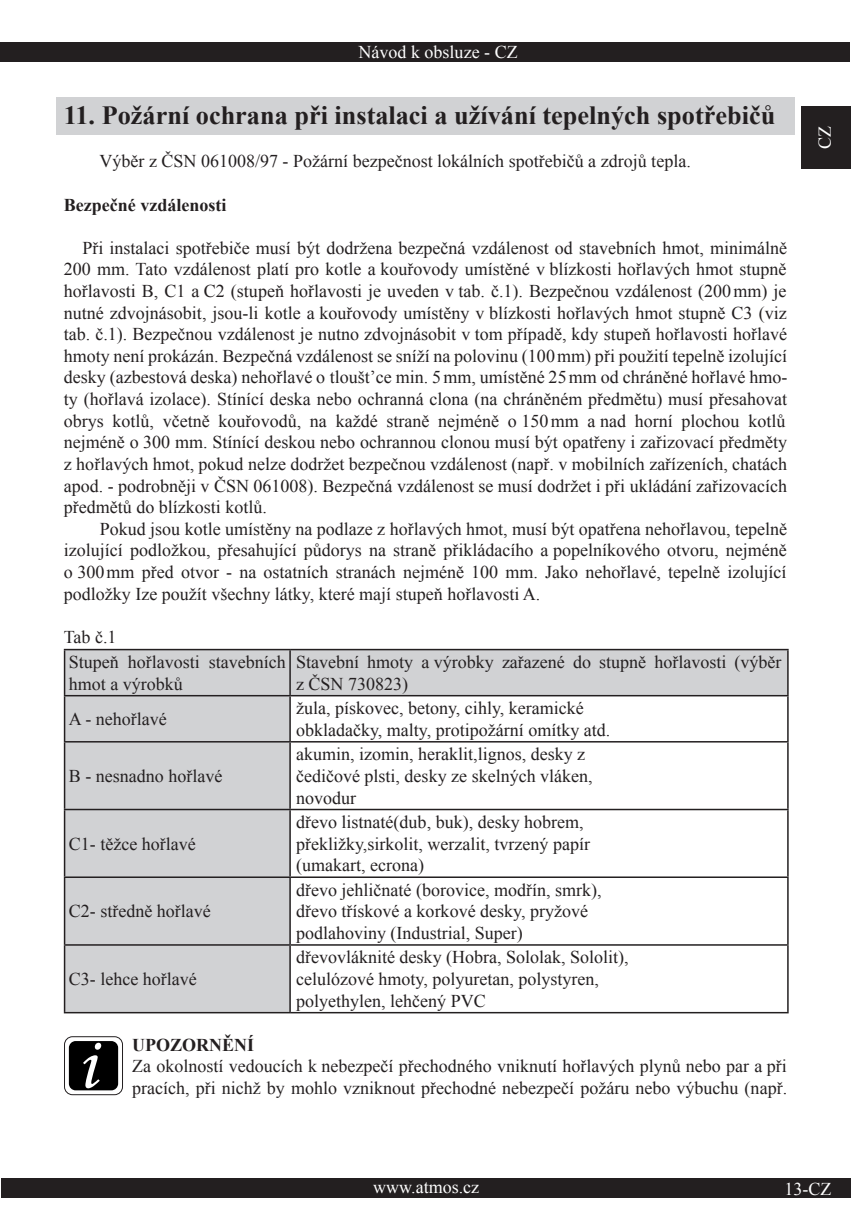
<style>
.page{position:relative;width:851px;height:1221px;background:#fff}
.page>*{position:absolute;margin:0;border:0;box-sizing:border-box;transform-origin:0 0}
.t1{font:700 26.25px "Times New Roman";color:#231f20}
.t2{font:18px/21.6px "Times New Roman";color:#231f20}
.t3{font:18px "Times New Roman";color:#fff}
.t4{font:700 18px "Times New Roman";color:#231f20}
</style>
<div class="page">
<div style="left:0;top:43px;width:849px;height:19px;background:#231f20"></div>
<div style="left:801px;top:106px;width:49px;height:63px;background:#231f20"></div>
<div style="left:2px;top:1178px;width:848px;height:20px;background:#231f20"></div>
<div style="left:56px;top:98px;width:738px;height:37px;background:#d1d2d4"></div>
<svg style="left:65px;top:650px;width:722px;height:361px"></svg>
<hr style="left:64px;top:648px;width:226px;height:2px;background:#231f20">
<hr style="left:64px;top:650px;width:1px;height:45px;background:#231f20">
<hr style="left:290px;top:648px;width:498px;height:2px;background:#231f20">
<hr style="left:289px;top:650px;width:2px;height:45px;background:#231f20">
<hr style="left:787px;top:650px;width:1px;height:45px;background:#231f20">
<hr style="left:64px;top:695px;width:226px;height:1px;background:#231f20">
<hr style="left:64px;top:696px;width:1px;height:45px;background:#231f20">
<hr style="left:290px;top:695px;width:498px;height:1px;background:#231f20">
<hr style="left:289px;top:696px;width:2px;height:45px;background:#231f20">
<hr style="left:787px;top:696px;width:1px;height:45px;background:#231f20">
<hr style="left:64px;top:741px;width:226px;height:1px;background:#231f20">
<hr style="left:64px;top:742px;width:1px;height:66px;background:#231f20">
<hr style="left:290px;top:741px;width:498px;height:1px;background:#231f20">
<hr style="left:289px;top:742px;width:2px;height:66px;background:#231f20">
<hr style="left:787px;top:742px;width:1px;height:66px;background:#231f20">
<hr style="left:64px;top:808px;width:226px;height:2px;background:#231f20">
<hr style="left:64px;top:810px;width:1px;height:66px;background:#231f20">
<hr style="left:290px;top:808px;width:498px;height:2px;background:#231f20">
<hr style="left:289px;top:810px;width:2px;height:66px;background:#231f20">
<hr style="left:787px;top:810px;width:1px;height:66px;background:#231f20">
<hr style="left:64px;top:876px;width:226px;height:1px;background:#231f20">
<hr style="left:64px;top:877px;width:1px;height:67px;background:#231f20">
<hr style="left:290px;top:876px;width:498px;height:1px;background:#231f20">
<hr style="left:289px;top:877px;width:2px;height:67px;background:#231f20">
<hr style="left:787px;top:877px;width:1px;height:67px;background:#231f20">
<hr style="left:64px;top:944px;width:226px;height:1px;background:#231f20">
<hr style="left:64px;top:945px;width:1px;height:66px;background:#231f20">
<hr style="left:290px;top:944px;width:498px;height:1px;background:#231f20">
<hr style="left:289px;top:945px;width:2px;height:66px;background:#231f20">
<hr style="left:787px;top:945px;width:1px;height:66px;background:#231f20">
<hr style="left:64px;top:1011px;width:226px;height:2px;background:#231f20">
<hr style="left:290px;top:1011px;width:498px;height:2px;background:#231f20">
<svg style="left:64px;top:1036px;width:58px;height:58px"></svg>
<div style="left:64px;top:1036px;width:59px;height:59px;border:1px solid #231f20;border-radius:8px"></div>
<div style="left:69px;top:1040px;width:49px;height:50px;background:#000;border-radius:7px"></div>
<svg style="left:83px;top:1042px;width:18px;height:46px"></svg>
<p class="t3" style="left:358px;top:40px;width:160px">Návod k obsluze - CZ</p>
<h1 class="t1" style="left:64px;top:97px;width:712px">11. Požární ochrana při instalaci a užívání tepelných spotřebičů</h1>
<p class="t2" style="left:99px;top:150px;width:592px">Výběr z ČSN 061008/97 - Požární bezpečnost lokálních spotřebičů a zdrojů tepla.</p>
<p class="t4" style="left:64px;top:192px;width:164px">Bezpečné vzdálenosti</p>
<p class="t2" style="left:64px;top:237px;width:725px;text-align:justify;text-indent:19px">Při instalaci spotřebiče musí být dodržena bezpečná vzdálenost od stavebních hmot, minimálně 200 mm. Tato vzdálenost platí pro kotle a kouřovody umístěné v blízkosti hořlavých hmot stupně hořlavosti B, C1 a C2 (stupeň hořlavosti je uveden v tab. č.1). Bezpečnou vzdálenost (200 mm) je nutné zdvojnásobit, jsou-li kotle a kouřovody umístěny v blízkosti hořlavých hmot stupně C3 (viz tab. č.1). Bezpečnou vzdálenost je nutno zdvojnásobit v tom případě, kdy stupeň hořlavosti hořlavé hmoty není prokázán. Bezpečná vzdálenost se sníží na polovinu (100 mm) při použití tepelně izolující desky (azbestová deska) nehořlavé o tloušt’ce min. 5 mm, umístěné 25 mm od chráněné hořlavé hmo&shy;ty (hořlavá izolace). Stínící deska nebo ochranná clona (na chráněném předmětu) musí přesahovat obrys kotlů, včetně kouřovodů, na každé straně nejméně o 150 mm a nad horní plochou kotlů nejméně o 300 mm. Stínící deskou nebo ochrannou clonou musí být opatřeny i zařizovací předměty z hořlavých hmot, pokud nelze dodržet bezpečnou vzdálenost (např. v mobilních zařízeních, chatách apod. - podrobněji v ČSN 061008). Bezpečná vzdálenost se musí dodržet i při ukládání zařizovacích předmětů do blízkosti kotlů.</p>
<p class="t2" style="left:64px;top:517px;width:724px;text-align:justify;text-indent:36px">Pokud jsou kotle umístěny na podlaze z hořlavých hmot, musí být opatřena nehořlavou, tepelně izolující podložkou, přesahující půdorys na straně přikládacího a popelníkového otvoru, nejméně o 300 mm před otvor - na ostatních stranách nejméně 100 mm. Jako nehořlavé, tepelně izolující podložky Ize použít všechny látky, které mají stupeň hořlavosti A.</p>
<p class="t2" style="left:64px;top:624px;width:223px;line-height:25.2px">Tab č.1<br>Stupeň hořlavosti stavebních</p>
<p class="t2" style="left:69px;top:672px;width:115px">hmot a výrobků</p>
<p class="t2" style="left:296px;top:651px;width:487px">Stavební hmoty a výrobky zařazené do stupně hořlavosti (výběr z ČSN 730823)</p>
<p class="t2" style="left:69px;top:707px;width:99px">A - nehořlavé</p>
<p class="t2" style="left:296px;top:697px;width:316px">žula, pískovec, betony, cihly, keramické obkladačky, malty, protipožární omítky atd.</p>
<p class="t2" style="left:69px;top:764px;width:155px">B - nesnadno hořlavé</p>
<p class="t2" style="left:296px;top:743px;width:298px">akumin, izomin, heraklit,lignos, desky z čedičové plsti, desky ze skelných vláken, novodur</p>
<p class="t2" style="left:69px;top:832px;width:128px">C1- těžce hořlavé</p>
<p class="t2" style="left:69px;top:900px;width:143px">C2- středně hořlavé</p>
<p class="t2" style="left:69px;top:967px;width:129px">C3- lehce hořlavé</p>
<p class="t2" style="left:296px;top:810px;width:295px">dřevo listnaté(dub, buk), desky hobrem, překližky,sirkolit, werzalit, tvrzený papír (umakart, ecrona)</p>
<p class="t2" style="left:296px;top:878px;width:307px">dřevo jehličnaté (borovice, modřín, smrk), dřevo třískové a korkové desky, pryžové podlahoviny (Industrial, Super)</p>
<p class="t2" style="left:296px;top:946px;width:334px">dřevovláknité desky (Hobra, Sololak, Sololit), celulózové hmoty, polyuretan, polystyren, polyethylen, lehčený PVC</p>
<p class="t4" style="left:132px;top:1032px;width:124px">UPOZORNĚNÍ</p>
<p class="t2" style="left:132px;top:1055px;width:656px">Za okolností vedoucích k nebezpečí přechodného vniknutí hořlavých plynů nebo par a při pracích, při nichž by mohlo vzniknout přechodné nebezpečí požáru nebo výbuchu (např.</p>
<p class="t3" style="left:812px;top:149px;width:25px;rotate:-90deg">CZ</p>
<p class="t3" style="left:373px;top:1174px;width:107px">www.atmos.cz</p>
<p class="t3" style="left:784px;top:1176px;width:48px">13-CZ</p>
</div>
